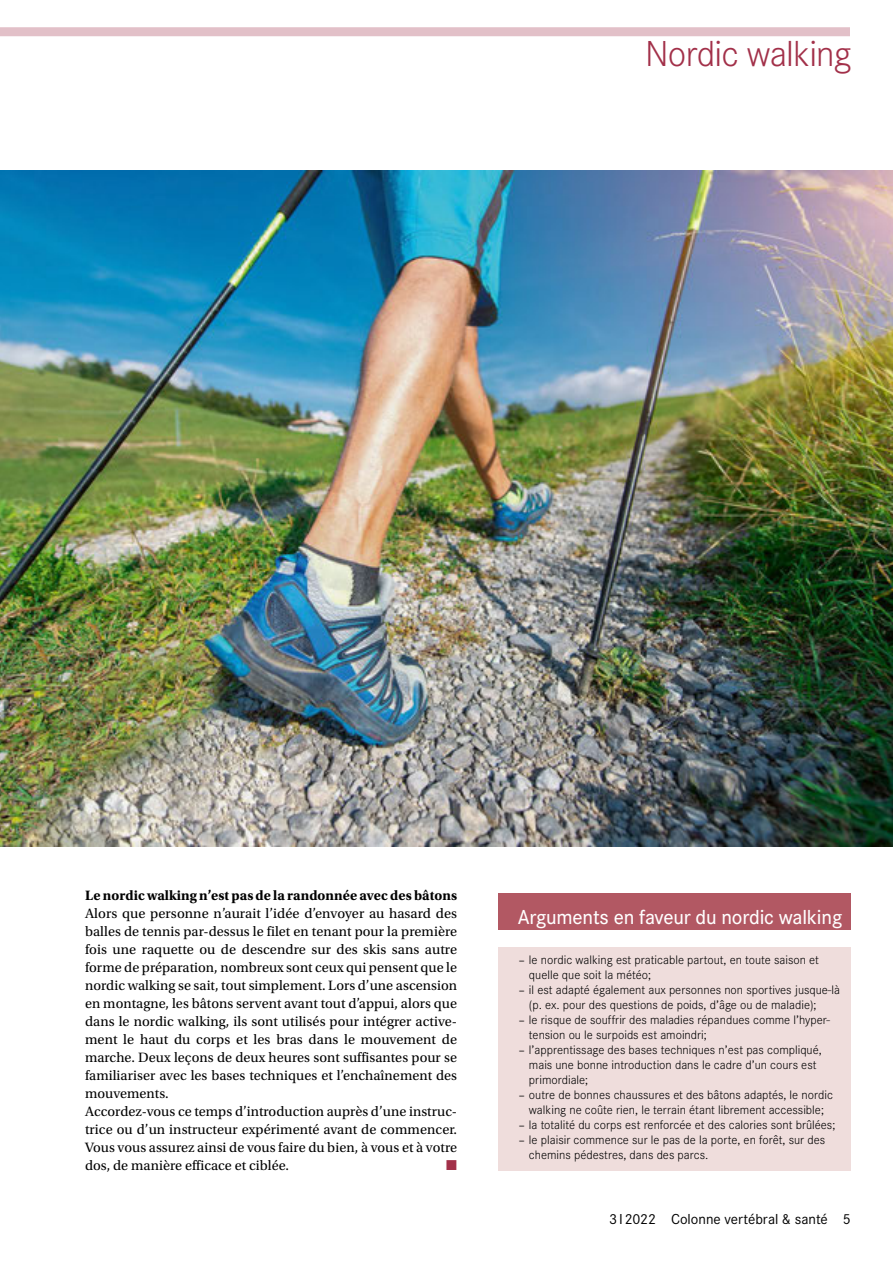
<style>
.page{position:relative;width:893px;height:1263px;background:#fff}
.page>*{position:absolute;margin:0;border:0;box-sizing:border-box;transform-origin:0 0}
.t1{font:300 37.5px "Corporate S";letter-spacing:-.02em;color:#a23049}
.t2{font:500 21px "Corporate S";letter-spacing:-.01em;color:#fff}
.t3{font:15px "Corporate S";color:#000}
.t4{font:14.25px/18px "Utopia Std";letter-spacing:.005em;color:#000}
.t5{font:700 14.25px "Utopia Std";letter-spacing:.005em;color:#000}
.t6{font:14.25px "Zapf Dingbats Std";color:#a23049}
.t7{font:300 12.75px/15px "Corporate S";color:#000}
.s1{font-family:"Utopia Std";font-weight:400}
</style>
<div class="page">
<div style="left:497px;top:947px;width:353px;height:223px;background:#efdddc"></div>
<div style="left:497px;top:893px;width:353px;height:36px;background:#b25863"></div>
<img style="left:0;top:170px;width:893px;height:676px">
<svg style="left:0;top:27px;width:850px;height:10px;background:#e4c6cd"></svg>
<h1 class="t1" style="left:645px;top:29px;width:208px">Nordic walking</h1>
<p class="t5" style="left:85px;top:887px;width:374px">Le nordic walking n’est pas de la randonnée avec des bâtons</p>
<p class="t4" style="left:85px;top:905px;width:374px">Alors que personne n’aurait l’idée d’envoyer au hasard des balles de tennis par-dessus le filet en tenant pour la première fois une raquette ou de descendre sur des skis sans autre forme de préparation, nombreux sont ceux qui pensent que le nordic walking se sait, tout simplement. Lors d’une ascension en montagne, les bâtons servent avant tout d’appui, alors que dans le nordic walking, ils sont utilisés pour intégrer active&shy;ment le haut du corps et les bras dans le mouvement de marche. Deux leçons de deux heures sont suffisantes pour se familiariser avec les bases techniques et l’enchaînement des mouvements.<br>Accordez-vous ce temps d’introduction auprès d’une instruc&shy;trice ou d’un instructeur expérimenté avant de commencer.<br>Vous vous assurez ainsi de vous faire du bien, à vous et à votre dos, de manière efficace et ciblée.</p>
<p class="t6" style="left:446px;top:1158px;width:12px">■</p>
<h2 class="t2" style="left:518px;top:903px;width:326px">Arguments en faveur du nordic walking</h2>
<p class="t7" style="left:529px;top:952px;width:291px;text-indent:-10px"><span class="s1">–</span> le nordic walking est praticable partout, en toute saison et quelle que soit la météo;</p>
<p class="t7" style="left:529px;top:982px;width:313px;text-indent:-10px"><span class="s1">–</span> il est adapté également aux personnes non sportives jusque-là (p. ex. pour des questions de poids, d’âge ou de maladie);</p>
<p class="t7" style="left:529px;top:1012px;width:302px;text-indent:-10px"><span class="s1">–</span> le risque de souffrir des maladies répandues comme l’hyper&shy;tension ou le surpoids est amoindri;</p>
<p class="t7" style="left:529px;top:1042px;width:294px;text-indent:-10px"><span class="s1">–</span> l’apprentissage des bases techniques n’est pas compliqué, mais une bonne introduction dans le cadre d’un cours est primordiale;</p>
<p class="t7" style="left:519px;top:1087px;width:316px;text-align:center"><span class="s1">–</span> outre de bonnes chaussures et des bâtons adaptés, le nordic walking ne coûte rien, le terrain étant librement accessible;</p>
<p class="t7" style="left:519px;top:1117px;width:318px"><span class="s1">–</span> la totalité du corps est renforcée et des calories sont brûlées;</p>
<p class="t7" style="left:529px;top:1132px;width:298px;text-indent:-10px"><span class="s1">–</span> le plaisir commence sur le pas de la porte, en forêt, sur des chemins pédestres, dans des parcs.</p>
<p class="t3" style="left:609px;top:1211px;width:243px">3 I 2022 Colonne vertébral &amp; santé 5</p>
</div>
